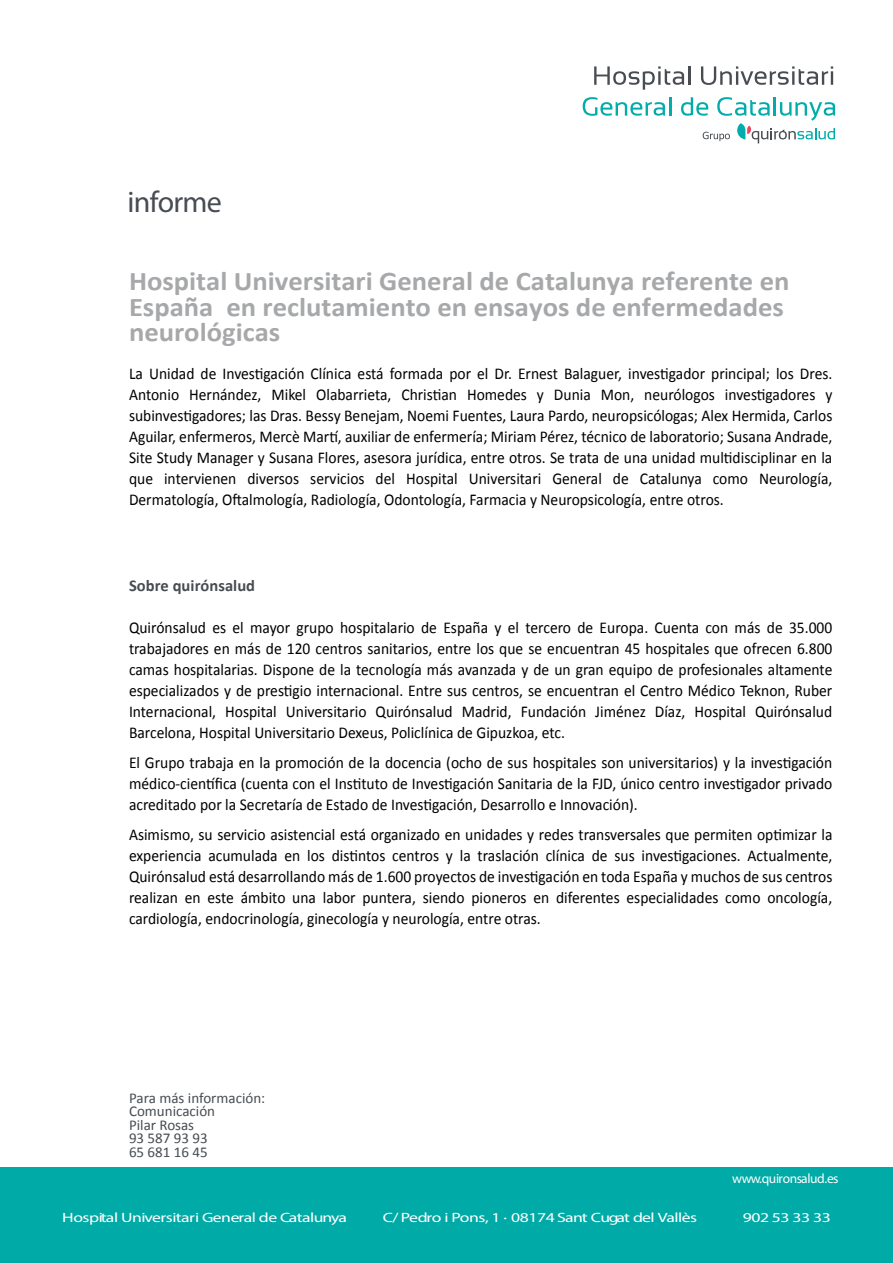
<style>
.page{position:relative;width:893px;height:1263px;background:#fff}
.page>*{position:absolute;margin:0;border:0;box-sizing:border-box;transform-origin:0 0}
.t1{font:30px "Myriad Pro";letter-spacing:-.025em;color:#474c52}
.t2{font:700 27px/25.5px "Calibri";color:#a7a8aa;scale:1.06 1}
.t3{font:16.5px/21px "Calibri";color:#000;text-align:justify;scale:.94 1}
.t4{font:700 16.5px "Calibri";letter-spacing:.005em;color:#474c52}
.t5{font:15px/13.5px "Calibri";color:#474c52}
.t6{font:13.5px "Myriad Pro";letter-spacing:-.025em;color:#fff;scale:1.31 1}
.t7{font:13.5px "Myriad Pro";letter-spacing:-.025em;color:#fff}
</style>
<div class="page">
<div style="left:0;top:1167px;width:893px;height:96px;background:#00aaa6"></div>
<svg style="left:594px;top:66px;width:96px;height:24px"></svg>
<svg style="left:701px;top:66px;width:132px;height:19px"></svg>
<svg style="left:583px;top:97px;width:88px;height:19px"></svg>
<svg style="left:681px;top:97px;width:154px;height:46px"></svg>
<h1 class="t1" style="left:128px;top:184px;width:96px">informe</h1>
<h2 class="t2" style="left:129px;top:268px;width:625px">Hospital Universitari General de Catalunya referente en<br>España en reclutamiento en ensayos de enfermedades neurológicas</h2>
<p class="t3" style="left:129px;top:363px;width:750px">La Unidad de Investigación Clínica está formada por el Dr. Ernest Balaguer, investigador principal; los Dres.<br>Antonio Hernández, Mikel Olabarrieta, Christian Homedes y Dunia Mon, neurólogos investigadores y subinvestigadores; las Dras. Bessy Benejam, Noemi Fuentes, Laura Pardo, neuropsicólogas; Alex Hermida, Carlos Aguilar, enfermeros, Mercè Martí, auxiliar de enfermería; Miriam Pérez, técnico de laboratorio; Susana Andrade, Site Study Manager y Susana Flores, asesora jurídica, entre otros. Se trata de una unidad multidisciplinar en la que intervienen diversos servicios del Hospital Universitari General de Catalunya como Neurología, Dermatología, Oftalmología, Radiología, Odontología, Farmacia y Neuropsicología, entre otros.</p>
<p class="t4" style="left:129px;top:575px;width:128px">Sobre quirónsalud</p>
<p class="t3" style="left:129px;top:617px;width:750px">Quirónsalud es el mayor grupo hospitalario de España y el tercero de Europa. Cuenta con más de 35.000 trabajadores en más de 120 centros sanitarios, entre los que se encuentran 45 hospitales que ofrecen 6.800 camas hospitalarias. Dispone de la tecnología más avanzada y de un gran equipo de profesionales altamente especializados y de prestigio internacional. Entre sus centros, se encuentran el Centro Médico Teknon, Ruber Internacional, Hospital Universitario Quirónsalud Madrid, Fundación Jiménez Díaz, Hospital Quirónsalud Barcelona, Hospital Universitario Dexeus, Policlínica de Gipuzkoa, etc.</p>
<p class="t3" style="left:129px;top:752px;width:750px">El Grupo trabaja en la promoción de la docencia (ocho de sus hospitales son universitarios) y la investigación médico-científica (cuenta con el Instituto de Investigación Sanitaria de la FJD, único centro investigador privado acreditado por la Secretaría de Estado de Investigación, Desarrollo e Innovación).</p>
<p class="t3" style="left:129px;top:824px;width:750px">Asimismo, su servicio asistencial está organizado en unidades y redes transversales que permiten optimizar la experiencia acumulada en los distintos centros y la traslación clínica de sus investigaciones. Actualmente, Quirónsalud está desarrollando más de 1.600 proyectos de investigación en toda España y muchos de sus centros realizan en este ámbito una labor puntera, siendo pioneros en diferentes especialidades como oncología, cardiología, endocrinología, ginecología y neurología, entre otras.</p>
<p class="t5" style="left:129px;top:1091px;width:138px">Para más información:<br>Comunicación<br>Pilar Rosas<br>93 587 93 93<br>65 681 16 45</p>
<p class="t7" style="left:732px;top:1170px;width:108px">www.quironsalud.es</p>
<p class="t6" style="left:62px;top:1209px;width:219px">Hospital Universitari General de Catalunya</p>
<p class="t6" style="left:383px;top:1209px;width:241px">C/Pedro i Pons, 1 · 08174 Sant Cugat del Vallès</p>
<p class="t6" style="left:743px;top:1209px;width:69px">902 53 33 33</p>
</div>
